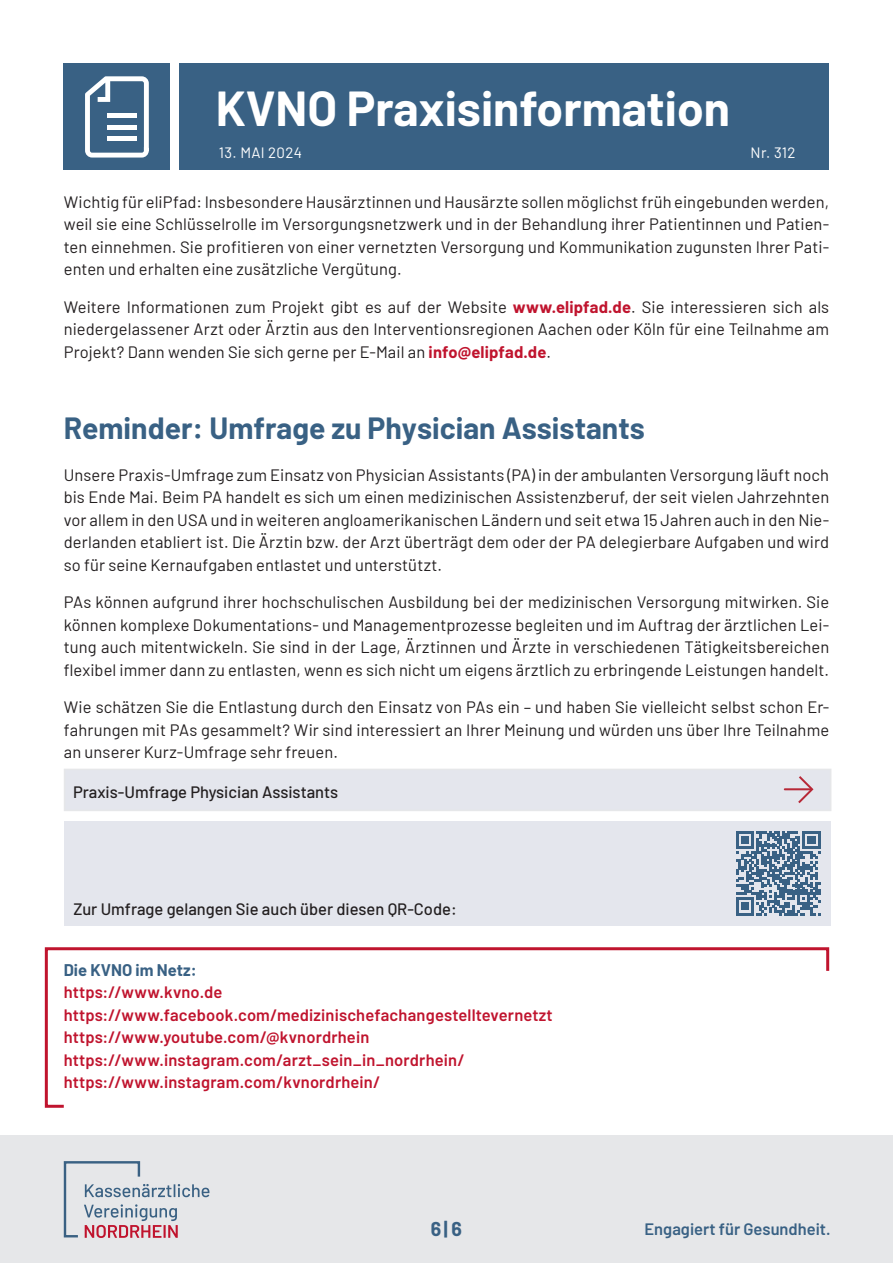
<style>
.page{position:relative;width:893px;height:1263px;background:#fff}
.page>*{position:absolute;margin:0;border:0;box-sizing:border-box;transform-origin:0 0}
.t1{font:700 48px "Barlow";color:#fff}
._3_0_-_Numerische_Aufzählung{font:700 30px "Barlow";color:#396184}
.t2{font:700 19.5px "Barlow";color:#396184}
._3_0_-_Numerische_Aufzählung-2{font:16.5px/22.5px "Barlow";letter-spacing:.005em;color:#231f20;text-align:justify}
._1_0_-_Fließtext___11_15{font:16.5px/22.5px "Barlow";letter-spacing:.005em;color:#231f20;text-align:justify}
._1_0_-_Fließtext___11_15-2{font:600 16.5px "Barlow";letter-spacing:.01em;color:#c0142e}
.t3{font:500 16.5px "Barlow";color:#231f20}
.t4{font:600 16.5px "Barlow";color:#396184}
._1_0_-_Fließtext___11_15-3{font:700 16.5px "Barlow";color:#396184}
.t5{font:15px "Barlow";letter-spacing:.02em;color:#fff}
.s1{font-weight:700;color:#c0142e}
</style>
<div class="page">
<div style="left:180px;top:64px;width:649px;height:106px;background:#396184"></div>
<div style="left:64px;top:64px;width:106px;height:106px;background:#396184"></div>
<svg style="left:85px;top:76px;width:64px;height:82px"></svg>
<div style="left:107px;top:113px;width:30px;height:5px;background:#fff"></div>
<div style="left:107px;top:125px;width:30px;height:5px;background:#fff"></div>
<div style="left:107px;top:136px;width:30px;height:5px;background:#fff"></div>
<div style="left:0;top:1135px;width:893px;height:128px;background:#e6e7e9"></div>
<svg style="left:64px;top:1161px;width:145px;height:77px"></svg>
<svg style="left:44px;top:947px;width:786px;height:161px"></svg>
<div style="left:64px;top:769px;width:767px;height:42px;background:#e4e6ed"></div>
<svg style="left:796px;top:776px;width:18px;height:27px"></svg>
<hr style="left:785px;top:788px;width:26px;height:2px;background:#b72837">
<div style="left:64px;top:821px;width:767px;height:104px;background:#e4e6ed"></div>
<svg style="left:736px;top:831px;width:84px;height:84px"></svg>
<h1 class="t1" style="left:216px;top:73px;width:516px">KVNO Praxisinformation</h1>
<p class="t5" style="left:219px;top:142px;width:84px">13. MAI 2024</p>
<p class="t5" style="left:751px;top:142px;width:46px">Nr. 312</p>
<p class="_1_0_-_Fließtext___11_15" style="left:64px;top:189px;width:767px">Wichtig für eliPfad: Insbesondere Hausärztinnen und Hausärzte sollen möglichst früh eingebunden werden, weil sie eine Schlüsselrolle im Versorgungsnetzwerk und in der Behandlung ihrer Patientinnen und Patien&shy;ten einnehmen. Sie profitieren von einer vernetzten Versorgung und Kommunikation zugunsten Ihrer Pati&shy;enten und erhalten eine zusätzliche Vergütung.</p>
<p class="_3_0_-_Numerische_Aufzählung-2" style="left:64px;top:294px;width:767px">Weitere Informationen zum Projekt gibt es auf der Website <span class="s1">www.elipfad.de</span>. Sie interessieren sich als niedergelassener Arzt oder Ärztin aus den Interventionsregionen Aachen oder Köln für eine Teilnahme am Projekt? Dann wenden Sie sich gerne per E-Mail an <span class="s1">info@elipfad.de</span>.</p>
<p class="_3_0_-_Numerische_Aufzählung" style="left:64px;top:406px;width:582px">Reminder: Umfrage zu Physician Assistants</p>
<p class="_3_0_-_Numerische_Aufzählung-2" style="left:64px;top:462px;width:767px">Unsere Praxis-Umfrage zum Einsatz von Physician Assistants (PA) in der ambulanten Versorgung läuft noch bis Ende Mai. Beim PA handelt es sich um einen medizinischen Assistenzberuf, der seit vielen Jahrzehnten vor allem in den USA und in weiteren angloamerikanischen Ländern und seit etwa 15 Jahren auch in den Nie&shy;derlanden etabliert ist. Die Ärztin bzw. der Arzt überträgt dem oder der PA delegierbare Aufgaben und wird so für seine Kernaufgaben entlastet und unterstützt.</p>
<p class="_3_0_-_Numerische_Aufzählung-2" style="left:64px;top:590px;width:767px">PAs können aufgrund ihrer hochschulischen Ausbildung bei der medizinischen Versorgung mitwirken. Sie können komplexe Dokumentations- und Managementprozesse begleiten und im Auftrag der ärztlichen Lei&shy;tung auch mitentwickeln. Sie sind in der Lage, Ärztinnen und Ärzte in verschiedenen Tätigkeitsbereichen flexibel immer dann zu entlasten, wenn es sich nicht um eigens ärztlich zu erbringende Leistungen handelt.</p>
<p class="_3_0_-_Numerische_Aufzählung-2" style="left:64px;top:695px;width:767px">Wie schätzen Sie die Entlastung durch den Einsatz von PAs ein – und haben Sie vielleicht selbst schon Er&shy;fahrungen mit PAs gesammelt? Wir sind interessiert an Ihrer Meinung und würden uns über Ihre Teilnahme an unserer Kurz-Umfrage sehr freuen.</p>
<p class="t3" style="left:73px;top:780px;width:267px">Praxis-Umfrage Physician Assistants</p>
<p class="t3" style="left:73px;top:897px;width:385px">Zur Umfrage gelangen Sie auch über diesen QR-Code:</p>
<p class="_1_0_-_Fließtext___11_15-3" style="left:64px;top:958px;width:134px">Die KVNO im Netz:</p>
<p class="_1_0_-_Fließtext___11_15-2" style="left:64px;top:980px;width:160px">https://www.kvno.de</p>
<p class="_1_0_-_Fließtext___11_15-2" style="left:64px;top:1003px;width:490px">https://www.facebook.com/medizinischefachangestelltevernetzt</p>
<p class="_1_0_-_Fließtext___11_15-2" style="left:64px;top:1025px;width:307px">https://www.youtube.com/@kvnordrhein</p>
<p class="_1_0_-_Fließtext___11_15-2" style="left:64px;top:1048px;width:403px">https://www.instagram.com/arzt_sein_in_nordrhein/</p>
<p class="_1_0_-_Fließtext___11_15-2" style="left:64px;top:1070px;width:318px">https://www.instagram.com/kvnordrhein/</p>
<p class="t2" style="left:431px;top:1214px;width:33px">6| 6</p>
<p class="t4" style="left:645px;top:1217px;width:188px">Engagiert für Gesundheit.</p>
</div>
